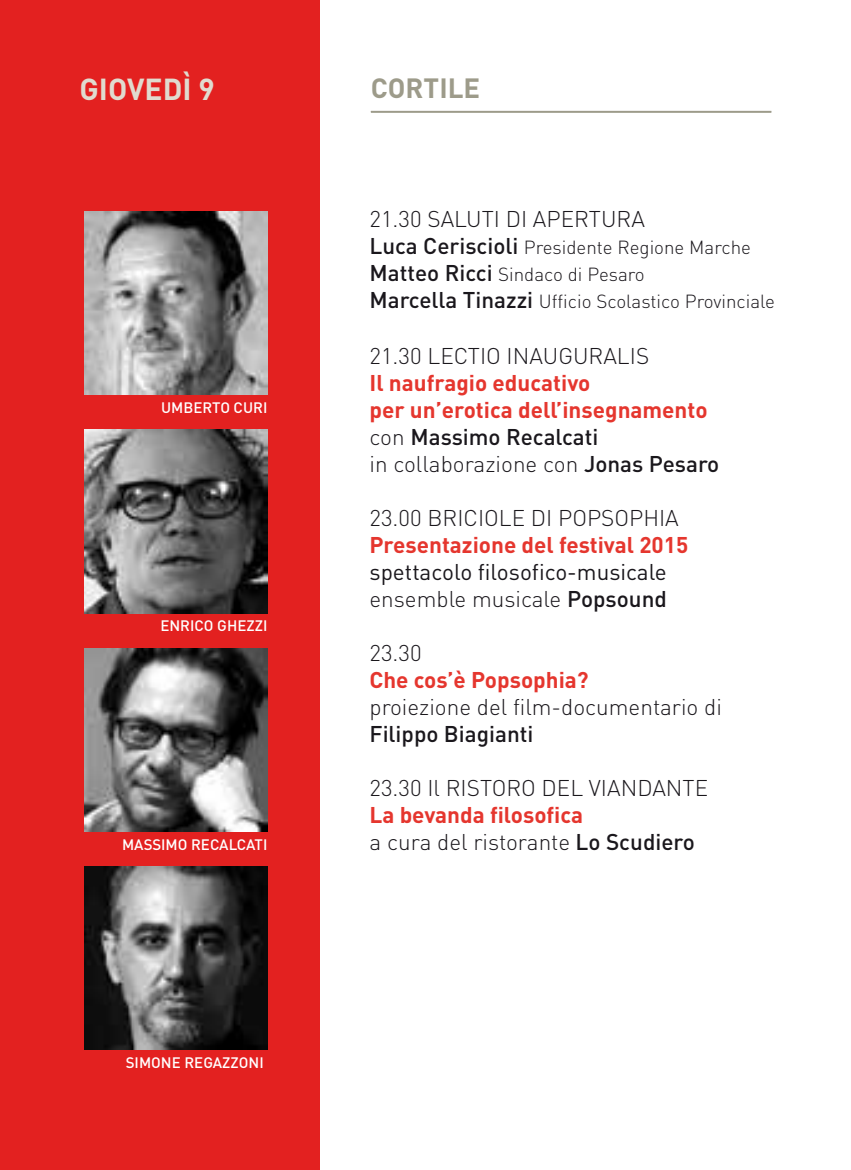
<style>
.page{position:relative;width:851px;height:1170px;background:#fff}
.page>*{position:absolute;margin:0;border:0;box-sizing:border-box;transform-origin:0 0}
.t1{font:700 30px "DIN";color:#e0dbcf}
.t2{font:700 27.5px "DIN";color:#9d9b8a}
.t3{font:700 22.5px/27px "DIN";color:#e5362e}
.t4{font:300 22.5px "DIN";color:#1a171c}
.t5{font:22.5px/27px "DIN";color:#1a171c}
.t6{font:500 22.5px "DIN";color:#1a171c}
.t7{font:300 18.75px/27px "DIN";color:#1a171c}
.t8{font:500 15px "DIN";color:#fff}
.s1{font-weight:500;font-size:22.5px}
.s2{font-weight:300;color:#1a171c}
.s3{font-weight:500;color:#1a171c}
.s4{font-weight:300}
.s5{font-weight:500}
</style>
<div class="page">
<hr style="left:371px;top:111px;width:400px;height:2px;background:#9d9b8a">
<div style="left:0;top:0;width:319px;height:1169px;background:#e32120"></div>
<img style="left:84px;top:211px;width:183px;height:184px">
<img style="left:84px;top:430px;width:183px;height:183px">
<img style="left:84px;top:866px;width:183px;height:183px">
<img style="left:84px;top:648px;width:183px;height:183px">
<h1 class="t1" style="left:79px;top:69px;width:137px">GIOVEDÌ 9</h1>
<p class="t8" style="left:161px;top:398px;width:108px">UMBERTO CURI</p>
<p class="t8" style="left:160px;top:616px;width:108px">ENRICO GHEZZI</p>
<p class="t8" style="left:122px;top:834px;width:147px">MASSIMO RECALCATI</p>
<p class="t8" style="left:126px;top:1052px;width:139px">SIMONE REGAZZONI</p>
<p class="t2" style="left:371px;top:70px;width:111px">CORTILE</p>
<p class="t4" style="left:369px;top:205px;width:277px">21.30 SALUTI DI APERTURA</p>
<p class="t7" style="left:369px;top:233px;width:407px"><span class="s1">Luca Ceriscioli</span> Presidente Regione Marche<br><span class="s1">Matteo Ricci</span> Sindaco di Pesaro<br><span class="s1">Marcella Tinazzi</span> Ufficio Scolastico Provinciale</p>
<p class="t4" style="left:369px;top:342px;width:281px">21.30 LECTIO INAUGURALIS</p>
<p class="t3" style="left:369px;top:368px;width:351px">Il naufragio educativo<br>per un’erotica dell’insegnamento <span class="s2">con</span> <span class="s3">Massimo Recalcati<br></span><span class="s2">in collaborazione con</span> <span class="s3">Jonas Pesaro</span></p>
<p class="t4" style="left:369px;top:504px;width:311px">23.00 BRICIOLE DI POPSOPHIA</p>
<p class="t3" style="left:369px;top:530px;width:320px">Presentazione del festival 2015</p>
<p class="t5" style="left:369px;top:557px;width:299px">spettacolo filosofico-musicale <span class="s4">ensemble musicale</span> <span class="s5">Popsound</span></p>
<p class="t4" style="left:369px;top:639px;width:54px">23.30</p>
<p class="t3" style="left:369px;top:665px;width:221px">Che cos’è Popsophia?</p>
<p class="t4" style="left:369px;top:693px;width:354px">proiezione del film-documentario di</p>
<p class="t6" style="left:369px;top:719px;width:165px">Filippo Biagianti</p>
<p class="t4" style="left:369px;top:774px;width:340px">23.30 Il RISTORO DEL VIANDANTE</p>
<p class="t3" style="left:369px;top:800px;width:327px">La bevanda filosofica<br><span class="s2">a cura del ristorante</span> <span class="s3">Lo Scudiero</span></p>
</div>
